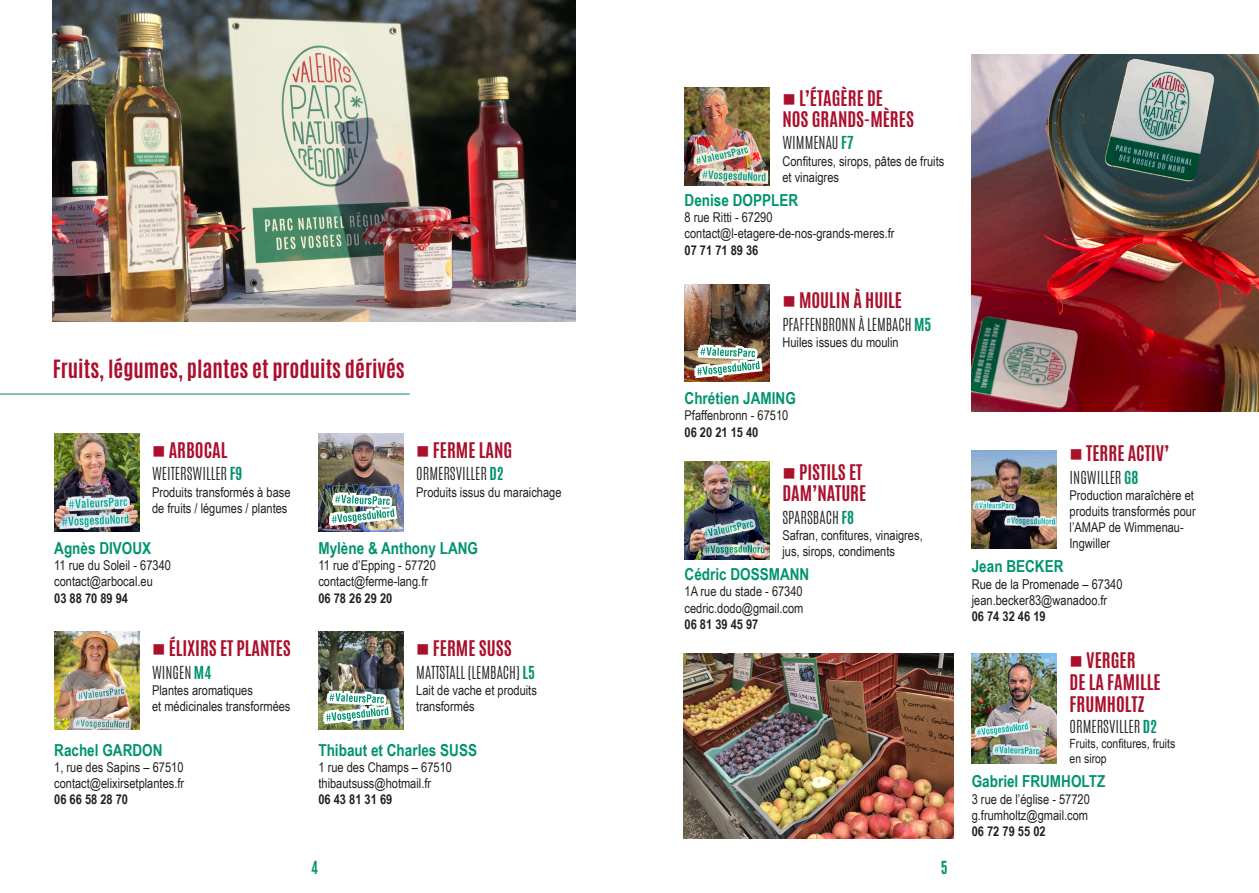
<style>
.page{position:relative;width:1259px;height:893px;background:#fff}
.page>*{position:absolute;margin:0;border:0;box-sizing:border-box;transform-origin:0 0}
.catégorie{font:700 21px "Antonio";color:#aa0f2b}
.structure{font:700 18px/21.6px "Antonio";color:#aa0f2b}
.tel{font:700 18px/21.6px "Antonio";color:#aa0f2b}
.nom{font:700 16.5px "Arial Narrow";color:#00936e}
.commune{font:300 15px "Antonio";color:#231f20}
.t1{font:700 15px "Antonio";color:#00936e}
.coordonnées{font:13.5px "Arial Narrow";color:#231f20}
.type_produits{font:13.5px/16.2px "Arial Narrow";color:#231f20}
.tel-2{font:700 13.5px "Arial Narrow";color:#231f20}
.type_produits-2{font:12.75px/15.3px "Arial Narrow";color:#231f20}
.s1{font-weight:700;color:#00936e}
</style>
<div class="page">
<hr style="left:0;top:394px;width:410px;height:1px;background:#00936e">
<img style="left:54px;top:434px;width:85px;height:97px">
<img style="left:54px;top:632px;width:85px;height:98px">
<img style="left:318px;top:434px;width:85px;height:97px">
<img style="left:318px;top:632px;width:85px;height:98px">
<img style="left:684px;top:88px;width:85px;height:97px">
<img style="left:684px;top:284px;width:85px;height:98px">
<img style="left:684px;top:462px;width:85px;height:98px">
<svg style="left:694px;top:345px;width:68px;height:33px"></svg>
<img style="left:971px;top:54px;width:288px;height:357px">
<img style="left:329px;top:492px;width:68px;height:34px">
<img style="left:52px;top:0;width:523px;height:322px">
<svg style="left:323px;top:690px;width:68px;height:34px"></svg>
<img style="left:683px;top:654px;width:270px;height:185px">
<img style="left:971px;top:451px;width:85px;height:97px">
<img style="left:971px;top:653px;width:85px;height:110px">
<p class="catégorie" style="left:53px;top:353px;width:354px">Fruits, légumes, plantes et produits dérivés</p>
<p class="structure" style="left:152px;top:440px;width:77px">■ ARBOCAL</p>
<p class="commune" style="left:152px;top:463px;width:92px">WEITERSWILLER <span class="s1">F9</span></p>
<p class="type_produits" style="left:152px;top:483px;width:140px">Produits transformés à base de fruits / légumes / plantes</p>
<p class="structure" style="left:416px;top:440px;width:98px">■ FERME LANG</p>
<p class="commune" style="left:416px;top:463px;width:89px">ORMERSVILLER <span class="s1">D2</span></p>
<p class="type_produits" style="left:416px;top:483px;width:147px">Produits issus du maraichage</p>
<p class="nom" style="left:54px;top:536px;width:98px">Agnès DIVOUX</p>
<p class="coordonnées" style="left:54px;top:555px;width:118px">11 rue du Soleil - 67340</p>
<p class="coordonnées" style="left:54px;top:572px;width:100px">contact@arbocal.eu</p>
<p class="tel-2" style="left:54px;top:587px;width:75px">03 88 70 89 94</p>
<p class="structure" style="left:152px;top:638px;width:140px">■ ÉLIXIRS ET PLANTES</p>
<p class="commune" style="left:152px;top:661px;width:61px">WINGEN <span class="s1">M4</span></p>
<p class="type_produits" style="left:152px;top:681px;width:140px">Plantes aromatiques<br>et médicinales transformées</p>
<p class="nom" style="left:54px;top:737px;width:110px">Rachel GARDON</p>
<p class="coordonnées" style="left:54px;top:757px;width:131px">1, rue des Sapins – 67510</p>
<p class="coordonnées" style="left:54px;top:773px;width:131px">contact@elixirsetplantes.fr</p>
<p class="tel-2" style="left:54px;top:789px;width:75px">06 66 58 28 70</p>
<p class="nom" style="left:318px;top:536px;width:161px">Mylène &amp; Anthony LANG</p>
<p class="coordonnées" style="left:318px;top:555px;width:119px">11 rue d’Epping - 57720</p>
<p class="coordonnées" style="left:318px;top:572px;width:111px">contact@ferme-lang.fr</p>
<p class="tel-2" style="left:318px;top:587px;width:75px">06 78 26 29 20</p>
<p class="structure" style="left:416px;top:638px;width:97px">■ FERME SUSS</p>
<p class="commune" style="left:416px;top:661px;width:120px">MATTSTALL (LEMBACH) <span class="s1">L5</span></p>
<p class="type_produits" style="left:416px;top:681px;width:122px">Lait de vache et produits transformés</p>
<p class="nom" style="left:318px;top:737px;width:160px">Thibaut et Charles SUSS</p>
<p class="coordonnées" style="left:318px;top:757px;width:135px">1 rue des Champs – 67510</p>
<p class="coordonnées" style="left:318px;top:773px;width:114px">thibautsuss@hotmail.fr</p>
<p class="tel-2" style="left:318px;top:789px;width:75px">06 43 81 31 69</p>
<p class="structure" style="left:782px;top:87px;width:133px">■ L’ÉTAGÈRE DE<br>NOS GRANDS-MÈRES</p>
<p class="commune" style="left:782px;top:132px;width:73px">WIMMENAU <span class="s1">F7</span></p>
<p class="type_produits" style="left:782px;top:152px;width:163px">Confitures, sirops, pâtes de fruits et vinaigres</p>
<p class="nom" style="left:684px;top:188px;width:115px">Denise DOPPLER</p>
<p class="coordonnées" style="left:684px;top:207px;width:89px">8 rue Ritti - 67290</p>
<p class="coordonnées" style="left:684px;top:224px;width:211px">contact@l-etagere-de-nos-grands-meres.fr</p>
<p class="tel-2" style="left:684px;top:240px;width:75px">07 71 71 89 36</p>
<p class="structure" style="left:782px;top:290px;width:121px">■ MOULIN À HUILE</p>
<p class="commune" style="left:782px;top:314px;width:151px">PFAFFENBRONN À LEMBACH <span class="s1">M5</span></p>
<p class="type_produits" style="left:782px;top:334px;width:118px">Huiles issues du moulin</p>
<p class="nom" style="left:684px;top:386px;width:113px">Chrétien JAMING</p>
<p class="coordonnées" style="left:684px;top:406px;width:105px">Pfaffenbronn - 67510</p>
<p class="tel-2" style="left:684px;top:422px;width:75px">06 20 21 15 40</p>
<p class="structure" style="left:782px;top:462px;width:85px">■ PISTILS ET<br>DAM’NATURE</p>
<p class="commune" style="left:782px;top:507px;width:73px">SPARSBACH <span class="s1">F8</span></p>
<p class="type_produits" style="left:782px;top:527px;width:142px">Safran, confitures, vinaigres, jus, sirops, condiments</p>
<p class="nom" style="left:684px;top:562px;width:126px">Cédric DOSSMANN</p>
<p class="coordonnées" style="left:684px;top:582px;width:120px">1A rue du stade - 67340</p>
<p class="coordonnées" style="left:684px;top:598px;width:120px">cedric.dodo@gmail.com</p>
<p class="tel-2" style="left:684px;top:614px;width:75px">06 81 39 45 97</p>
<p class="t1" style="left:311px;top:856px;width:8px">4</p>
<p class="t1" style="left:940px;top:856px;width:8px">5</p>
<p class="structure" style="left:1069px;top:443px;width:101px">■ TERRE ACTIV’</p>
<p class="commune" style="left:1069px;top:466px;width:70px">INGWILLER <span class="s1">G8</span></p>
<p class="type_produits" style="left:1069px;top:486px;width:128px">Production maraîchère et produits transformés pour l’AMAP de Wimmenau-<br>Ingwiller</p>
<p class="nom" style="left:971px;top:554px;width:93px">Jean BECKER</p>
<p class="coordonnées" style="left:971px;top:574px;width:152px">Rue de la Promenade – 67340</p>
<p class="coordonnées" style="left:971px;top:590px;width:137px">jean.becker83@wanadoo.fr</p>
<p class="tel-2" style="left:971px;top:606px;width:75px">06 74 32 46 19</p>
<p class="tel" style="left:1069px;top:650px;width:92px">■ VERGER<br>DE LA FAMILLE<br>FRUMHOLTZ</p>
<p class="commune" style="left:1069px;top:715px;width:89px">ORMERSVILLER <span class="s1">D2</span></p>
<p class="type_produits-2" style="left:1069px;top:735px;width:107px">Fruits, confitures, fruits en sirop</p>
<p class="nom" style="left:971px;top:769px;width:135px">Gabriel FRUMHOLTZ</p>
<p class="coordonnées" style="left:971px;top:789px;width:120px">3 rue de l’église - 57720</p>
<p class="coordonnées" style="left:971px;top:805px;width:118px">g.frumholtz@gmail.com</p>
<p class="tel-2" style="left:971px;top:821px;width:75px">06 72 79 55 02</p>
</div>
